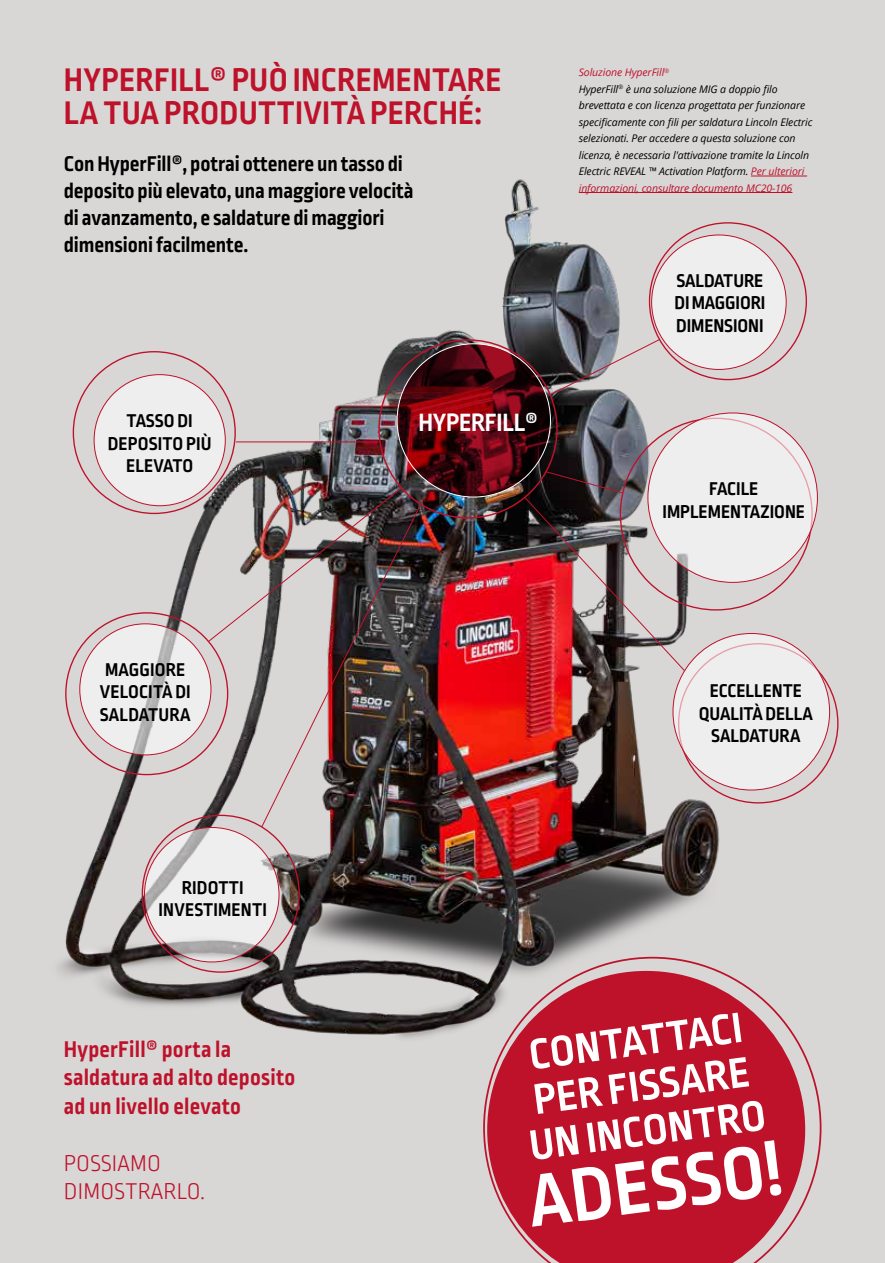
<style>
.page{position:relative;width:885px;height:1263px;background:#fff}
.page>*{position:absolute;margin:0;border:0;box-sizing:border-box;transform-origin:0 0}
.t1{font:700 78px "Ropa Sans Pro";color:#fff}
.t2{font:700 45px/45px "Ropa Sans Pro";color:#fff}
.t3{font:700 34.5px/33px "Ropa Sans Pro";letter-spacing:.01em;color:#bd122a}
.t4{font:700 26.4px "Ropa Sans Pro";letter-spacing:-.01em;color:#fff}
.t5{font:700 24px/28.5px "Ropa Sans Pro";letter-spacing:.01em;color:#bd122a}
.t6{font:300 24px/28.5px "Ropa Sans Pro";letter-spacing:.01em;color:#bd122a}
.t7{font:700 22.5px/27px "Ropa Sans Pro";letter-spacing:-.005em;color:#000}
.t8{font:700 19.5px/22.5px "Ropa Sans Pro";color:#000;text-align:center}
.t9{font:italic 10.5px/16.5px "Open Sans";letter-spacing:-.01em;color:#000}
.s1{color:#bd122a}
</style>
<div class="page">
<div style="left:0;top:0;width:884px;height:1263px;background:#d9d6d6"></div>
<img style="left:58px;top:175px;width:694px;height:864px">
<svg style="left:482px;top:956px;width:340px;height:244px"></svg>
<svg style="left:485px;top:969px;width:321px;height:294px"></svg>
<svg style="left:261px;top:804px;width:160px;height:24px"></svg>
<svg style="left:141px;top:814px;width:159px;height:159px"></svg>
<img style="left:64px;top:221px;width:775px;height:583px">
<hr style="left:750px;top:176px;width:57px;height:1px;background:#bd122a">
<hr style="left:578px;top:192px;width:214px;height:1px;background:#bd122a">
<h3 class="t3" style="left:64px;top:65px;width:439px">HYPERFILL® PUÒ INCREMENTARE<br>LA TUA PRODUTTIVITÀ PERCHÉ:</h3>
<h3 class="t7" style="left:64px;top:151px;width:351px">Con HyperFill®, potrai ottenere un tasso di deposito più elevato, una maggiore velocità di avanzamento, e saldature di maggiori dimensioni facilmente.</h3>
<h3 class="t8" style="left:108px;top:411px;width:105px">TASSO DI<br>DEPOSITO PIÙ<br>ELEVATO</h3>
<h3 class="t4" style="left:418px;top:407px;width:121px">HYPERFILL®</h3>
<p class="t9" style="left:578px;top:64px;width:235px"><span class="s1">Soluzione HyperFill</span><sup>®<br></sup>HyperFill<sup>®</sup> è una soluzione MIG a doppio filo brevettata e con licenza progettata per funzionare specificamente con fili per saldatura Lincoln Electric selezionati. Per accedere a questa soluzione con licenza, è necessaria l'attivazione tramite la Lincoln Electric REVEAL ™ Activation Platform. <span class="s1">Per ulteriori informazioni, consultare documento MC20-106</span></p>
<h3 class="t8" style="left:674px;top:270px;width:92px;text-align:justify">SALDATURE DI MAGGIORI DIMENSIONI</h3>
<h3 class="t8" style="left:662px;top:479px;width:144px">FACILE<br>IMPLEMENTAZIONE</h3>
<h3 class="t8" style="left:100px;top:659px;width:92px;text-align:left">MAGGIORE<br>VELOCITÀ DI<br>SALDATURA</h3>
<h3 class="t8" style="left:158px;top:877px;width:110px">RIDOTTI<br>INVESTIMENTI</h3>
<h3 class="t8" style="left:698px;top:680px;width:116px">ECCELLENTE<br>QUALITÀ DELLA<br>SALDATURA</h3>
<h3 class="t5" style="left:64px;top:1036px;width:233px">HyperFill® porta la saldatura ad alto deposito ad un livello elevato</h3>
<h3 class="t6" style="left:64px;top:1150px;width:143px">POSSIAMO<br>DIMOSTRARLO.</h3>
<h2 class="t2" style="left:514px;top:1038px;width:239px;rotate:-8deg">CONTATTACI<br>PER FISSARE<br>UN INCONTRO</h2>
<h1 class="t1" style="left:522px;top:1159px;width:256px;rotate:-8deg">ADESSO!</h1>
</div>
